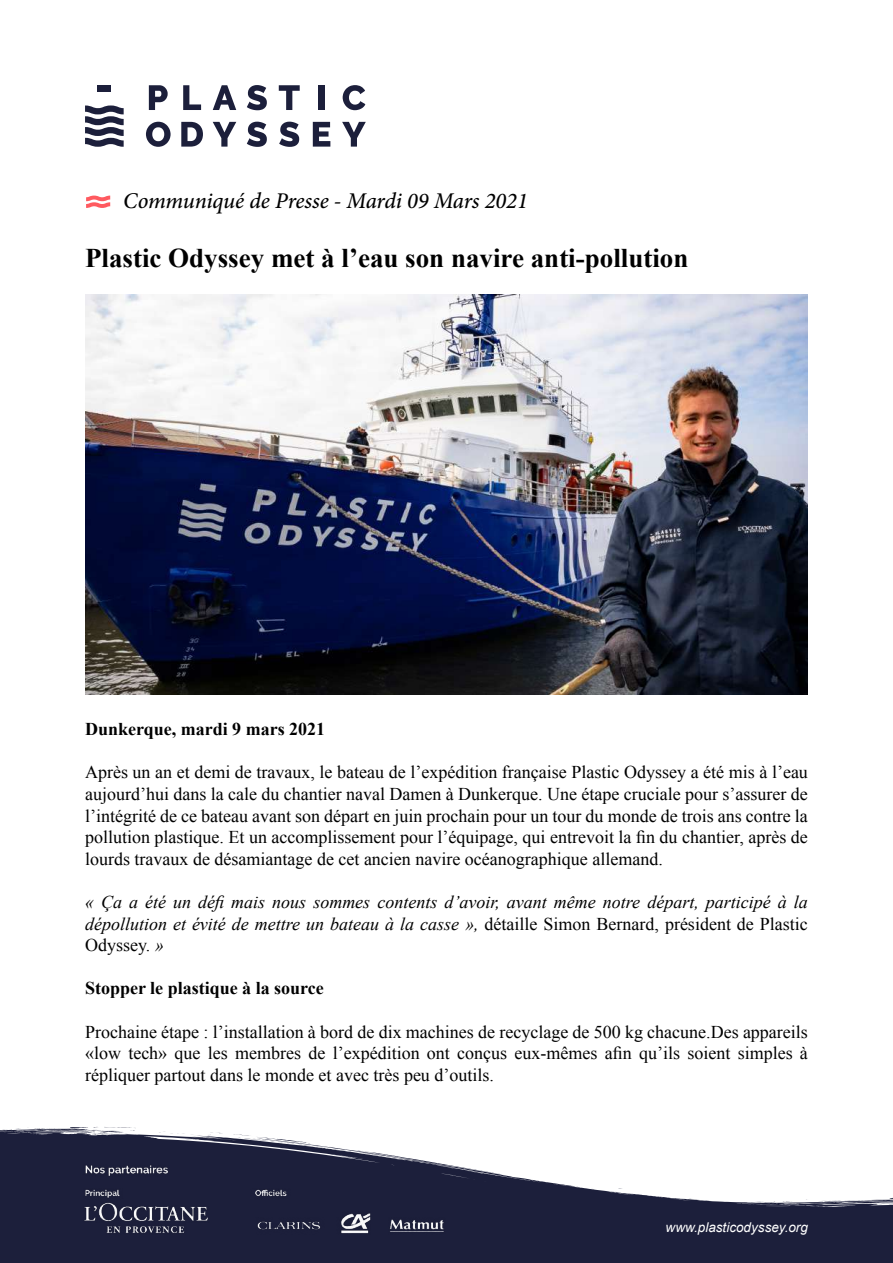
<style>
.page{position:relative;width:893px;height:1263px;background:#fff}
.page>*{position:absolute;margin:0;border:0;box-sizing:border-box;transform-origin:0 0}
.t1{font:700 27px "Times New Roman";color:#000}
.t2{font:italic 500 22.5px "Minion Pro";letter-spacing:-.01em;color:#000}
.t3{font:18px/21.6px "Times New Roman";color:#000;text-align:justify}
.t4{font:italic 18px/21.6px "Times New Roman";color:#000;text-align:justify}
.t5{font:700 18px "Times New Roman";color:#000}
.t6{font:italic 13.5px "Arial";color:#fff}
.s1{font-style:normal}
</style>
<div class="page">
<svg style="left:149px;top:85px;width:19px;height:25px"></svg>
<svg style="left:146px;top:122px;width:25px;height:25px"></svg>
<svg style="left:183px;top:85px;width:18px;height:25px"></svg>
<svg style="left:181px;top:122px;width:22px;height:25px"></svg>
<svg style="left:213px;top:85px;width:23px;height:25px"></svg>
<svg style="left:213px;top:122px;width:23px;height:25px"></svg>
<svg style="left:247px;top:85px;width:20px;height:25px"></svg>
<svg style="left:247px;top:122px;width:20px;height:25px"></svg>
<svg style="left:279px;top:85px;width:21px;height:25px"></svg>
<svg style="left:279px;top:122px;width:20px;height:25px"></svg>
<div style="left:318px;top:85px;width:7px;height:25px;background:#1c1f3b"></div>
<svg style="left:313px;top:122px;width:17px;height:25px"></svg>
<svg style="left:343px;top:85px;width:22px;height:25px"></svg>
<svg style="left:342px;top:122px;width:24px;height:25px"></svg>
<svg style="left:85px;top:105px;width:39px;height:42px"></svg>
<div style="left:98px;top:85px;width:13px;height:7px;background:#1c1f3b"></div>
<svg style="left:0;top:1130px;width:893px;height:133px;fill:#1c1f3b"></svg>
<svg style="left:203px;top:1132px;width:21px;height:9px"></svg>
<svg style="left:570px;top:1186px;width:13px;height:2px"></svg>
<svg style="left:613px;top:1188px;width:10px;height:5px"></svg>
<svg style="left:754px;top:1201px;width:22px;height:2px"></svg>
<svg style="left:782px;top:1201px;width:15px;height:3px"></svg>
<svg style="left:233px;top:1134px;width:274px;height:43px"></svg>
<svg style="left:818px;top:1197px;width:75px;height:9px"></svg>
<svg style="left:157px;top:1131px;width:40px;height:9px"></svg>
<svg style="left:1px;top:1127px;width:135px;height:8px"></svg>
<img style="left:79px;top:1159px;width:390px;height:95px">
<svg style="left:86px;top:196px;width:24px;height:12px"></svg>
<img style="left:85px;top:295px;width:723px;height:399px">
<p class="t2" style="left:123px;top:185px;width:406px">Communiqué de Presse - Mardi 09 Mars 2021</p>
<h1 class="t1" style="left:85px;top:239px;width:605px">Plastic Odyssey met à l’eau son navire anti-pollution</h1>
<p class="t5" style="left:85px;top:717px;width:242px">Dunkerque, mardi 9 mars 2021</p>
<p class="t3" style="left:85px;top:761px;width:724px">Après un an et demi de travaux, le bateau de l’expédition française Plastic Odyssey a été mis à l’eau aujourd’hui dans la cale du chantier naval Damen à Dunkerque. Une étape cruciale pour s’assurer de l’intégrité de ce bateau avant son départ en juin prochain pour un tour du monde de trois ans contre la pollution plastique. Et un accomplissement pour l’équipage, qui entrevoit la fin du chantier, après de lourds travaux de désamiantage de cet ancien navire océanographique allemand.</p>
<p class="t4" style="left:85px;top:891px;width:724px">« Ça a été un défi mais nous sommes contents d’avoir, avant même notre départ, participé à la dépollution et évité de mettre un bateau à la casse », <span class="s1">détaille Simon Bernard, président de Plastic Odyssey.</span> »</p>
<p class="t5" style="left:85px;top:976px;width:240px">Stopper le plastique à la source</p>
<p class="t3" style="left:85px;top:1020px;width:724px">Prochaine étape : l’installation à bord de dix machines de recyclage de 500 kg chacune.Des appareils «low tech» que les membres de l’expédition ont conçus eux-mêmes afin qu’ils soient simples à répliquer partout dans le monde et avec très peu d’outils.</p>
<p class="t6" style="left:666px;top:1218px;width:144px">www.plasticodyssey.org</p>
</div>
